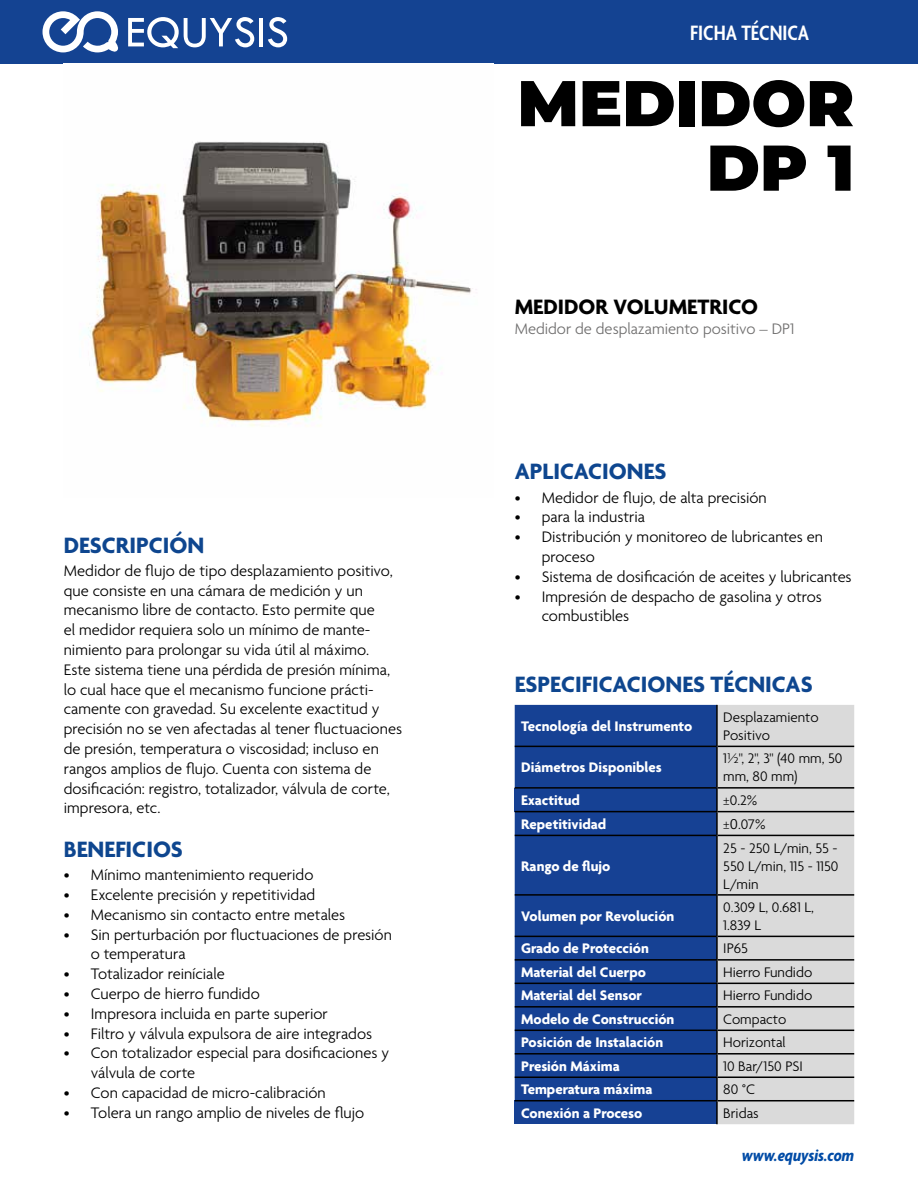
<style>
.page{position:relative;width:918px;height:1188px;background:#fff}
.page>*{position:absolute;margin:0;border:0;box-sizing:border-box;transform-origin:0 0}
.t1{font:900 64.5px/64.5px "Montserrat";color:#000;text-align:right}
.t2{font:700 24px "Agenda";color:#0e468f}
.t3{font:700 22.5px "Agenda";color:#000}
.t4{font:600 condensed 22.5px "Agenda";color:#fff}
.t5{font:italic 700 condensed 18px "Agenda";color:#004ba6}
.t6{font:300 16.5px/19.8px "Agenda";color:#000}
.t7{font:300 16.5px "Agenda";color:#706f6f}
.t8{font:700 15px "Agenda";color:#fff}
.t9{font:300 15px/18px "Agenda";color:#000}
.s1{font-family:"Acumin Pro Extra Cond"}
.s2{font-family:"Acumin Pro"}
</style>
<div class="page">
<div style="left:0;top:0;width:918px;height:64px;background:#144392"></div>
<svg style="left:43px;top:11px;width:75px;height:42px"></svg>
<svg style="left:128px;top:17px;width:126px;height:31px"></svg>
<hr style="left:259px;top:18px;width:4px;height:28px;background:#fff">
<svg style="left:268px;top:17px;width:19px;height:30px"></svg>
<img style="left:85px;top:141px;width:392px;height:286px">
<div style="left:515px;top:705px;width:201px;height:395px;background:#164194"></div>
<div style="left:718px;top:705px;width:136px;height:419px;background:#dadada"></div>
<div style="left:515px;top:788px;width:202px;height:24px;background:#164194"></div>
<div style="left:515px;top:1101px;width:202px;height:23px;background:#164194"></div>
<hr style="left:515px;top:746px;width:201px;height:1px;background:#000">
<hr style="left:718px;top:746px;width:136px;height:1px;background:#000">
<hr style="left:515px;top:787px;width:201px;height:2px;background:#000">
<hr style="left:718px;top:787px;width:136px;height:2px;background:#000">
<hr style="left:515px;top:835px;width:201px;height:1px;background:#000">
<hr style="left:718px;top:835px;width:136px;height:1px;background:#000">
<hr style="left:515px;top:894px;width:201px;height:2px;background:#000">
<hr style="left:718px;top:894px;width:136px;height:2px;background:#000">
<hr style="left:515px;top:936px;width:201px;height:1px;background:#000">
<hr style="left:718px;top:936px;width:136px;height:1px;background:#000">
<hr style="left:515px;top:811px;width:203px;height:1px;background:#000">
<hr style="left:515px;top:959px;width:203px;height:2px;background:#000">
<hr style="left:718px;top:811px;width:136px;height:1px;background:#000">
<hr style="left:718px;top:959px;width:136px;height:2px;background:#000">
<hr style="left:515px;top:983px;width:203px;height:1px;background:#000">
<hr style="left:718px;top:983px;width:136px;height:1px;background:#000">
<hr style="left:716px;top:705px;width:2px;height:41px;background:#000">
<hr style="left:716px;top:746px;width:2px;height:42px;background:#000">
<hr style="left:716px;top:788px;width:2px;height:23px;background:#000">
<hr style="left:716px;top:812px;width:2px;height:23px;background:#000">
<hr style="left:716px;top:835px;width:2px;height:60px;background:#000">
<hr style="left:716px;top:895px;width:2px;height:41px;background:#000">
<hr style="left:716px;top:936px;width:2px;height:23px;background:#000">
<hr style="left:716px;top:961px;width:2px;height:22px;background:#000">
<hr style="left:716px;top:984px;width:2px;height:22px;background:#000">
<hr style="left:515px;top:1006px;width:203px;height:2px;background:#000">
<hr style="left:716px;top:1008px;width:2px;height:22px;background:#000">
<hr style="left:515px;top:1030px;width:203px;height:1px;background:#000">
<hr style="left:716px;top:1031px;width:2px;height:22px;background:#000">
<hr style="left:515px;top:1053px;width:203px;height:2px;background:#000">
<hr style="left:716px;top:1055px;width:2px;height:22px;background:#000">
<hr style="left:515px;top:1077px;width:203px;height:1px;background:#000">
<hr style="left:716px;top:1078px;width:2px;height:22px;background:#000">
<hr style="left:718px;top:1006px;width:136px;height:2px;background:#000">
<hr style="left:718px;top:1030px;width:136px;height:1px;background:#000">
<hr style="left:718px;top:1053px;width:136px;height:2px;background:#000">
<hr style="left:718px;top:1077px;width:136px;height:1px;background:#000">
<hr style="left:716px;top:1101px;width:2px;height:23px;background:#000">
<hr style="left:515px;top:1100px;width:203px;height:1px;background:#000">
<hr style="left:718px;top:1100px;width:136px;height:1px;background:#000">
<h2 class="t2" style="left:64px;top:532px;width:142px">DESCRIPCIÓN</h2>
<p class="t6" style="left:64px;top:562px;width:340px">Medidor de flujo de tipo desplazamiento positivo, que consiste en una cámara de medición y un mecanismo libre de contacto. Esto permite que<br>el medidor requiera solo un mínimo de mante&shy;nimiento para prolongar su vida útil al máximo.<br>Este sistema tiene una pérdida de presión mínima, lo cual hace que el mecanismo funcione prácti&shy;camente con gravedad. Su excelente exactitud y precisión no se ven afectadas al tener fluctuaciones de presión, temperatura o viscosidad; incluso en rangos amplios de flujo. Cuenta con sistema de dosificación: registro, totalizador, válvula de corte, impresora, etc.</p>
<h2 class="t2" style="left:64px;top:836px;width:121px">BENEFICIOS</h2>
<p class="t6" style="left:64px;top:866px;width:251px">• Mínimo mantenimiento requerido</p>
<p class="t6" style="left:64px;top:886px;width:253px">• Excelente precisión y repetitividad</p>
<p class="t6" style="left:64px;top:906px;width:283px">• Mecanismo sin contacto entre metales</p>
<p class="t6" style="left:91px;top:926px;width:303px;text-indent:-27px">• Sin perturbación por fluctuaciones de presión o temperatura</p>
<p class="t6" style="left:64px;top:965px;width:162px">• Totalizador reiníciale</p>
<p class="t6" style="left:64px;top:985px;width:198px">• Cuerpo de hierro fundido</p>
<p class="t6" style="left:64px;top:1005px;width:266px">• Impresora incluida en parte superior</p>
<p class="t6" style="left:64px;top:1025px;width:310px">• Filtro y válvula expulsora de aire integrados</p>
<p class="t6" style="left:91px;top:1044px;width:300px;text-indent:-27px">• Con totalizador especial para dosificaciones y válvula de corte</p>
<p class="t6" style="left:64px;top:1084px;width:264px">• Con capacidad de micro-calibración</p>
<p class="t6" style="left:64px;top:1104px;width:302px">• Tolera un rango amplio de niveles de flujo</p>
<h3 class="t4" style="left:690px;top:21px;width:121px">FICHA TÉCNICA</h3>
<h1 class="t1" style="left:517px;top:67px;width:338px">MEDIDOR<br>DP 1</h1>
<h3 class="t3" style="left:515px;top:294px;width:245px">MEDIDOR VOLUMETRICO</h3>
<p class="t7" style="left:515px;top:319px;width:281px">Medidor de desplazamiento positivo – DP1</p>
<h2 class="t2" style="left:515px;top:459px;width:153px">APLICACIONES</h2>
<p class="t6" style="left:515px;top:488px;width:254px">• Medidor de flujo, de alta precisión</p>
<p class="t6" style="left:515px;top:508px;width:132px">• para la industria</p>
<p class="t6" style="left:542px;top:528px;width:283px;text-indent:-27px">• Distribución y monitoreo de lubricantes en proceso</p>
<p class="t6" style="left:515px;top:568px;width:338px">• Sistema de dosificación de aceites y lubricantes</p>
<p class="t6" style="left:542px;top:587px;width:282px;text-indent:-27px">• Impresión de despacho de gasolina y otros combustibles</p>
<h2 class="t2" style="left:515px;top:671px;width:300px">ESPECIFICACIONES TÉCNICAS</h2>
<p class="t8" style="left:521px;top:718px;width:173px">Tecnología del Instrumento</p>
<p class="t9" style="left:723px;top:709px;width:97px">Desplazamiento<br>Positivo</p>
<p class="t8" style="left:521px;top:760px;width:142px">Diámetros Disponibles</p>
<p class="t9" style="left:723px;top:751px;width:121px">1½", 2", 3" (40 mm, 50 mm, 80 mm)</p>
<p class="t8" style="left:521px;top:792px;width:60px">Exactitud</p>
<p class="t9" style="left:723px;top:792px;width:36px"><span class="s1">±</span>0.2%</p>
<p class="t8" style="left:521px;top:816px;width:87px">Repetitividad</p>
<p class="t9" style="left:723px;top:816px;width:44px"><span class="s1">±</span><span class="s2">0</span>.07%</p>
<p class="t8" style="left:521px;top:858px;width:91px">Rango de flujo</p>
<p class="t9" style="left:723px;top:840px;width:117px;text-align:justify">25 - 250 L/min, 55 - 550 L/min, 115 - 1150<br>L/min</p>
<p class="t8" style="left:521px;top:908px;width:155px">Volumen por Revolución</p>
<p class="t9" style="left:723px;top:899px;width:92px">0.309 L, 0.681 L,<br>1.839 L</p>
<p class="t8" style="left:521px;top:941px;width:129px">Grado de Protección</p>
<p class="t9" style="left:723px;top:941px;width:26px">IP65</p>
<p class="t8" style="left:521px;top:964px;width:126px">Material del Cuerpo</p>
<p class="t9" style="left:723px;top:964px;width:90px">Hierro Fundido</p>
<p class="t8" style="left:521px;top:988px;width:123px">Material del Sensor</p>
<p class="t9" style="left:723px;top:988px;width:90px">Hierro Fundido</p>
<p class="t8" style="left:521px;top:1011px;width:155px">Modelo de Construcción</p>
<p class="t9" style="left:723px;top:1011px;width:65px">Compacto</p>
<p class="t8" style="left:521px;top:1035px;width:144px">Posición de Instalación</p>
<p class="t9" style="left:723px;top:1035px;width:64px">Horizontal</p>
<p class="t8" style="left:521px;top:1058px;width:100px">Presión Máxima</p>
<p class="t9" style="left:723px;top:1058px;width:81px">10 Bar/150 PSI</p>
<p class="t8" style="left:521px;top:1081px;width:133px">Temperatura máxima</p>
<p class="t9" style="left:723px;top:1081px;width:34px">80 °C</p>
<p class="t8" style="left:521px;top:1105px;width:123px">Conexión a Proceso</p>
<p class="t9" style="left:723px;top:1105px;width:37px">Bridas</p>
<p class="t5" style="left:742px;top:1146px;width:114px">www.equysis.com</p>
</div>
